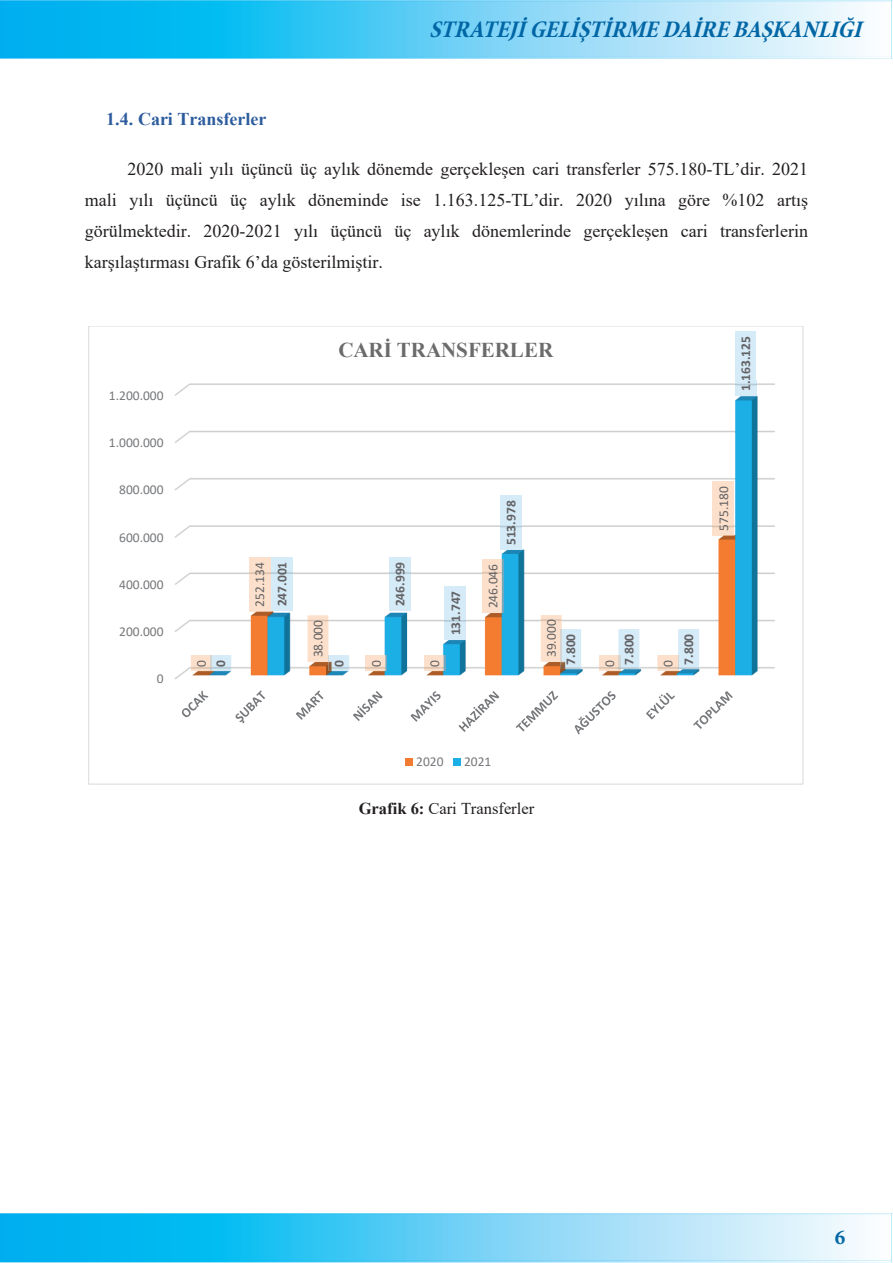
<style>
.page{position:relative;width:893px;height:1263px;background:#fff}
.page>*{position:absolute;margin:0;border:0;box-sizing:border-box;transform-origin:0 0}
.t1{font:italic 700 condensed 24px "Minion Pro";color:#0166a5}
.t2{font:700 21px "Times New Roman";letter-spacing:-.005em;color:#6c6b6c}
.t3{font:700 21px "Minion Pro";color:#0166a5}
.t4{font:18px/31px "Times New Roman";color:#231f20;text-align:justify}
.t5{font:700 18px "Times New Roman";color:#2c5c9d}
.t6{font:16.5px "Times New Roman";color:#231f20}
.t7{font:13.5px "Calibri";color:#76787b}
.t8{font:700 13.5px "Calibri";color:#636366}
.t9{font:13.5px "Calibri";color:#636366}
.s1{font-weight:700}
</style>
<div class="page">
<svg style="left:0;top:58px;width:893px;height:1px"></svg>
<svg style="left:0;top:0;width:893px;height:58px;background:#69d1f5"></svg>
<svg style="left:0;top:1262px;width:893px;height:1px"></svg>
<svg style="left:0;top:1213px;width:893px;height:49px;background:#69d1f5"></svg>
<img style="left:174px;top:380px;width:601px;height:300px">
<svg style="left:182px;top:691px;width:26px;height:26px"></svg>
<svg style="left:236px;top:690px;width:29px;height:33px"></svg>
<svg style="left:296px;top:690px;width:27px;height:30px"></svg>
<svg style="left:353px;top:691px;width:30px;height:30px"></svg>
<svg style="left:411px;top:691px;width:30px;height:31px"></svg>
<svg style="left:459px;top:691px;width:40px;height:41px"></svg>
<svg style="left:516px;top:691px;width:42px;height:40px"></svg>
<svg style="left:575px;top:691px;width:41px;height:43px"></svg>
<svg style="left:646px;top:692px;width:29px;height:27px"></svg>
<svg style="left:693px;top:691px;width:40px;height:38px"></svg>
<img style="left:191px;top:655px;width:19px;height:16px">
<img style="left:249px;top:557px;width:43px;height:54px">
<img style="left:307px;top:615px;width:21px;height:47px">
<img style="left:366px;top:655px;width:21px;height:16px">
<img style="left:424px;top:655px;width:21px;height:16px">
<img style="left:482px;top:559px;width:21px;height:54px">
<img style="left:541px;top:615px;width:21px;height:47px">
<img style="left:599px;top:655px;width:21px;height:16px">
<img style="left:657px;top:655px;width:21px;height:16px">
<img style="left:713px;top:482px;width:21px;height:53px">
<img style="left:212px;top:655px;width:19px;height:16px">
<svg style="left:210px;top:655px;width:2px;height:16px"></svg>
<img style="left:328px;top:655px;width:21px;height:16px">
<img style="left:389px;top:557px;width:21px;height:54px">
<img style="left:445px;top:586px;width:21px;height:54px">
<img style="left:500px;top:496px;width:21px;height:54px">
<img style="left:560px;top:629px;width:21px;height:40px">
<img style="left:560px;top:629px;width:2px;height:33px">
<img style="left:618px;top:629px;width:21px;height:40px">
<svg style="left:618px;top:655px;width:2px;height:14px"></svg>
<img style="left:678px;top:629px;width:21px;height:40px">
<svg style="left:678px;top:655px;width:1px;height:14px"></svg>
<div style="left:735px;top:331px;width:21px;height:49px;background:#d6ebf8"></div>
<img style="left:735px;top:380px;width:21px;height:16px">
<div style="left:406px;top:759px;width:7px;height:7px;background:#f17b31"></div>
<div style="left:453px;top:759px;width:8px;height:7px;background:#1aafe5"></div>
<h1 class="t1" style="left:429px;top:12px;width:442px">STRATEJİGELİŞTİRMEDAİREBAŞKANLIĞI</h1>
<p class="t5" style="left:106px;top:106px;width:162px">1.4. Cari Transferler</p>
<p class="t4" style="left:85px;top:153px;width:725px;text-indent:42px">2020 mali yılı üçüncü üç aylık dönemde gerçekleşen cari transferler 575.180-TL’dir. 2021 mali yılı üçüncü üç aylık döneminde ise 1.163.125-TL’dir. 2020 yılına göre %102 artış görülmektedir. 2020-2021 yılı üçüncü üç aylık dönemlerinde gerçekleşen cari transferlerin karşılaştırması Grafik 6’da gösterilmiştir.</p>
<p class="t7" style="left:109px;top:386px;width:56px">1.200.000</p>
<p class="t7" style="left:109px;top:433px;width:56px">1.000.000</p>
<p class="t7" style="left:119px;top:481px;width:46px">800.000</p>
<p class="t7" style="left:119px;top:528px;width:46px">600.000</p>
<p class="t7" style="left:119px;top:575px;width:46px">400.000</p>
<p class="t7" style="left:119px;top:622px;width:46px">200.000</p>
<p class="t7" style="left:157px;top:669px;width:8px">0</p>
<p class="t2" style="left:338px;top:335px;width:216px">CARİ TRANSFERLER</p>
<p class="t8" style="left:736px;top:391px;width:57px;rotate:-90deg">1.163.125</p>
<p class="t9" style="left:192px;top:666px;width:8px;rotate:-90deg">0</p>
<p class="t8" style="left:211px;top:666px;width:8px;rotate:-90deg">0</p>
<p class="t9" style="left:250px;top:607px;width:46px;rotate:-90deg">252.134</p>
<p class="t8" style="left:272px;top:606px;width:46px;rotate:-90deg">247.001</p>
<p class="t9" style="left:309px;top:657px;width:39px;rotate:-90deg">38.000</p>
<p class="t8" style="left:329px;top:666px;width:8px;rotate:-90deg">0</p>
<p class="t8" style="left:390px;top:606px;width:46px;rotate:-90deg">246.999</p>
<p class="t9" style="left:367px;top:666px;width:8px;rotate:-90deg">0</p>
<p class="t9" style="left:425px;top:666px;width:8px;rotate:-90deg">0</p>
<p class="t8" style="left:446px;top:635px;width:46px;rotate:-90deg">131.747</p>
<p class="t9" style="left:484px;top:608px;width:46px;rotate:-90deg">246.046</p>
<p class="t8" style="left:502px;top:545px;width:46px;rotate:-90deg">513.978</p>
<p class="t9" style="left:714px;top:531px;width:46px;rotate:-90deg">575.180</p>
<p class="t9" style="left:542px;top:657px;width:39px;rotate:-90deg">39.000</p>
<p class="t8" style="left:561px;top:665px;width:32px;rotate:-90deg">7.800</p>
<p class="t8" style="left:620px;top:665px;width:32px;rotate:-90deg">7.800</p>
<p class="t8" style="left:679px;top:665px;width:32px;rotate:-90deg">7.800</p>
<p class="t9" style="left:600px;top:666px;width:8px;rotate:-90deg">0</p>
<p class="t9" style="left:659px;top:666px;width:8px;rotate:-90deg">0</p>
<p class="t7" style="left:416px;top:752px;width:29px">2020</p>
<p class="t7" style="left:464px;top:752px;width:29px">2021</p>
<p class="t6" style="left:359px;top:797px;width:177px"><span class="s1">Grafik 6:</span> Cari Transferler</p>
<p class="t3" style="left:835px;top:1223px;width:12px">6</p>
</div>
